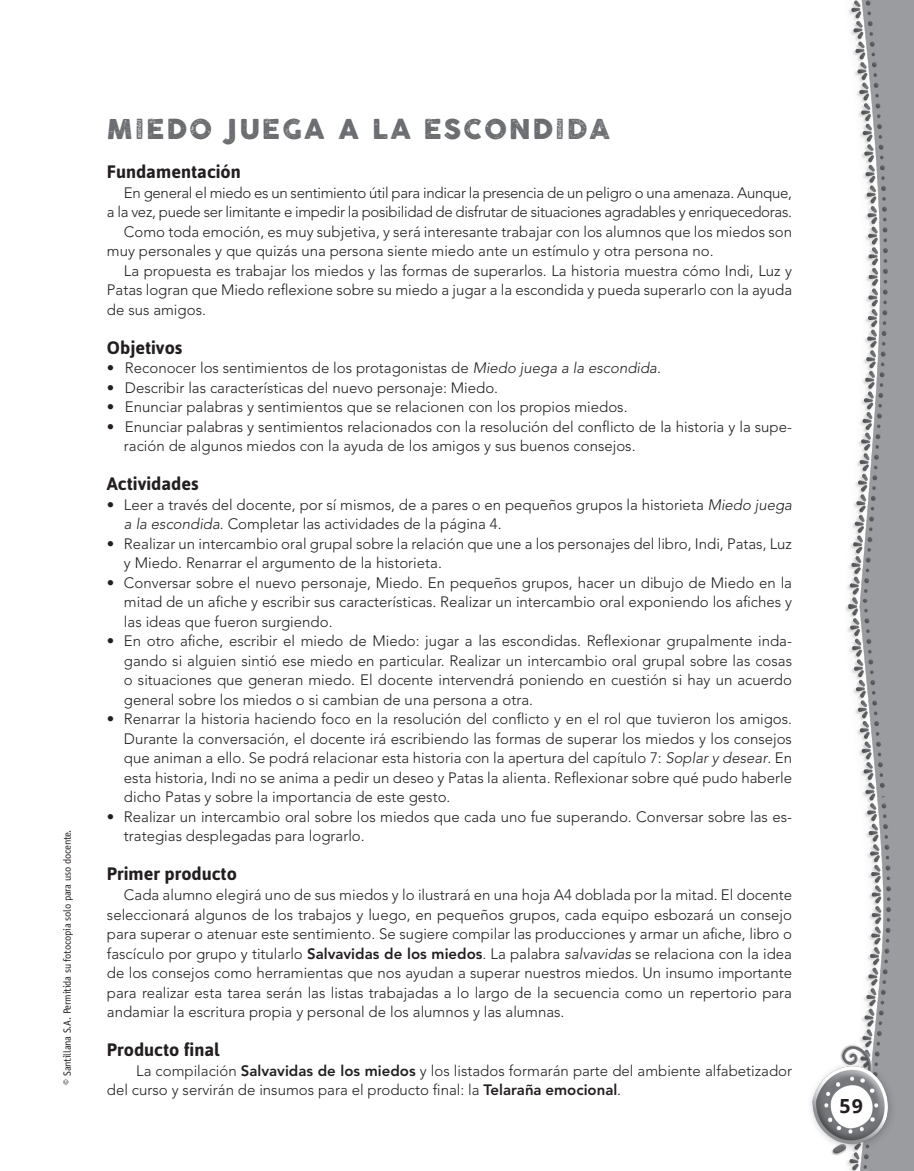
<style>
.page{position:relative;width:914px;height:1171px;background:#fff}
.page>*{position:absolute;margin:0;border:0;box-sizing:border-box;transform-origin:0 0}
.TITULO_HISTORIETA{font:27px "Cocogoose Letterpress";letter-spacing:.07em;color:#6c6d70}
.t1{font:700 19.5px "Open Sans";color:#231f20}
.SUBTITULO{font:700 18px "Asap";color:#231f20}
.TXT{font:300 15px/19.5px "Avenir LT Std";color:#231f20}
.TXT-2{font:300 15px/19.5px "Avenir LT Std";letter-spacing:-.02em;color:#231f20;text-align:right}
.t2{font:10.5px "Officina Sans Std";letter-spacing:-.02em;color:#231f20}
.s1{font-style:italic}
.s2{font-weight:800}
</style>
<div class="page">
<img style="left:845px;top:0;width:68px;height:1170px">
<img style="left:811px;top:1021px;width:102px;height:141px">
<p class="t2" style="left:61px;top:1084px;width:257px;rotate:-90deg">© Santillana S.A. Permitida su fotocopia solo para uso docente.</p>
<p class="TITULO_HISTORIETA" style="left:107px;top:110px;width:504px">MIEDO JUEGA A LA ESCONDIDA</p>
<p class="SUBTITULO" style="left:107px;top:161px;width:135px">Fundamentación</p>
<p class="TXT-2" style="left:107px;top:183px;width:686px">En general el miedo es un sentimiento útil para indicar la presencia de un peligro o una amenaza. Aunque,<br>a la vez, puede ser limitante e impedir la posibilidad de disfrutar de situaciones agradables y enriquecedoras.</p>
<p class="TXT" style="left:107px;top:222px;width:686px;text-indent:17px">Como toda emoción, es muy subjetiva, y será interesante trabajar con los alumnos que los miedos son muy personales y que quizás una persona siente miedo ante un estímulo y otra persona no.</p>
<p class="TXT" style="left:107px;top:261px;width:686px;text-align:justify;text-indent:17px">La propuesta es trabajar los miedos y las formas de superarlos. La historia muestra cómo Indi, Luz y Patas logran que Miedo reflexione sobre su miedo a jugar a la escondida y pueda superarlo con la ayuda de sus amigos.</p>
<p class="SUBTITULO" style="left:107px;top:337px;width:77px">Objetivos</p>
<p class="TXT" style="left:107px;top:358px;width:555px">• Reconocer los sentimientos de los protagonistas de <span class="s1">Miedo juega a la escondida</span>.</p>
<p class="TXT" style="left:107px;top:378px;width:392px">• Describir las características del nuevo personaje: Miedo.</p>
<p class="TXT" style="left:107px;top:397px;width:522px">• Enunciar palabras y sentimientos que se relacionen con los propios miedos.</p>
<p class="TXT" style="left:124px;top:417px;width:669px;text-indent:-17px">• Enunciar palabras y sentimientos relacionados con la resolución del conflicto de la historia y la supe&shy;ración de algunos miedos con la ayuda de los amigos y sus buenos consejos.</p>
<p class="SUBTITULO" style="left:107px;top:473px;width:93px">Actividades</p>
<p class="TXT" style="left:124px;top:495px;width:669px;text-indent:-17px">• Leer a través del docente, por sí mismos, de a pares o en pequeños grupos la historieta <span class="s1">Miedo juega a la escondida</span>. Completar las actividades de la página 4.</p>
<p class="TXT" style="left:124px;top:534px;width:669px;text-indent:-17px">• Realizar un intercambio oral grupal sobre la relación que une a los personajes del libro, Indi, Patas, Luz y Miedo. Renarrar el argumento de la historieta.</p>
<p class="TXT" style="left:124px;top:573px;width:669px;text-align:justify;text-indent:-17px">• Conversar sobre el nuevo personaje, Miedo. En pequeños grupos, hacer un dibujo de Miedo en la mitad de un afiche y escribir sus características. Realizar un intercambio oral exponiendo los afiches y las ideas que fueron surgiendo.</p>
<p class="TXT" style="left:124px;top:631px;width:669px;text-align:justify;text-indent:-17px">• En otro afiche, escribir el miedo de Miedo: jugar a las escondidas. Reflexionar grupalmente inda&shy;gando si alguien sintió ese miedo en particular. Realizar un intercambio oral grupal sobre las cosas o situaciones que generan miedo. El docente intervendrá poniendo en cuestión si hay un acuerdo general sobre los miedos o si cambian de una persona a otra.</p>
<p class="TXT" style="left:124px;top:709px;width:669px;text-align:justify;text-indent:-17px">• Renarrar la historia haciendo foco en la resolución del conflicto y en el rol que tuvieron los amigos.<br>Durante la conversación, el docente irá escribiendo las formas de superar los miedos y los consejos que animan a ello. Se podrá relacionar esta historia con la apertura del capítulo 7: <span class="s1">Soplar y desear</span>. En esta historia, Indi no se anima a pedir un deseo y Patas la alienta. Reflexionar sobre qué pudo haberle dicho Patas y sobre la importancia de este gesto.</p>
<p class="TXT" style="left:124px;top:807px;width:669px;text-indent:-17px">• Realizar un intercambio oral sobre los miedos que cada uno fue superando. Conversar sobre las es&shy;trategias desplegadas para lograrlo.</p>
<p class="SUBTITULO" style="left:107px;top:863px;width:131px">Primer producto</p>
<p class="TXT" style="left:107px;top:885px;width:686px;text-align:justify;text-indent:17px">Cada alumno elegirá uno de sus miedos y lo ilustrará en una hoja A4 doblada por la mitad. El docente seleccionará algunos de los trabajos y luego, en pequeños grupos, cada equipo esbozará un consejo para superar o atenuar este sentimiento. Se sugiere compilar las producciones y armar un afiche, libro o fascículo por grupo y titularlo <span class="s2">Salvavidas de los miedos</span>. La palabra <span class="s1">salvavidas</span> se relaciona con la idea de los consejos como herramientas que nos ayudan a superar nuestros miedos. Un insumo importante para realizar esta tarea serán las listas trabajadas a lo largo de la secuencia como un repertorio para andamiar la escritura propia y personal de los alumnos y las alumnas.</p>
<p class="SUBTITULO" style="left:107px;top:1039px;width:114px">Producto final</p>
<p class="TXT" style="left:107px;top:1060px;width:686px;text-indent:29px">La compilación <span class="s2">Salvavidas de los miedos</span> y los listados formarán parte del ambiente alfabetizador del curso y servirán de insumos para el producto final: la <span class="s2">Telaraña emocional</span>.</p>
<p class="t1" style="left:839px;top:1092px;width:25px">59</p>
</div>
